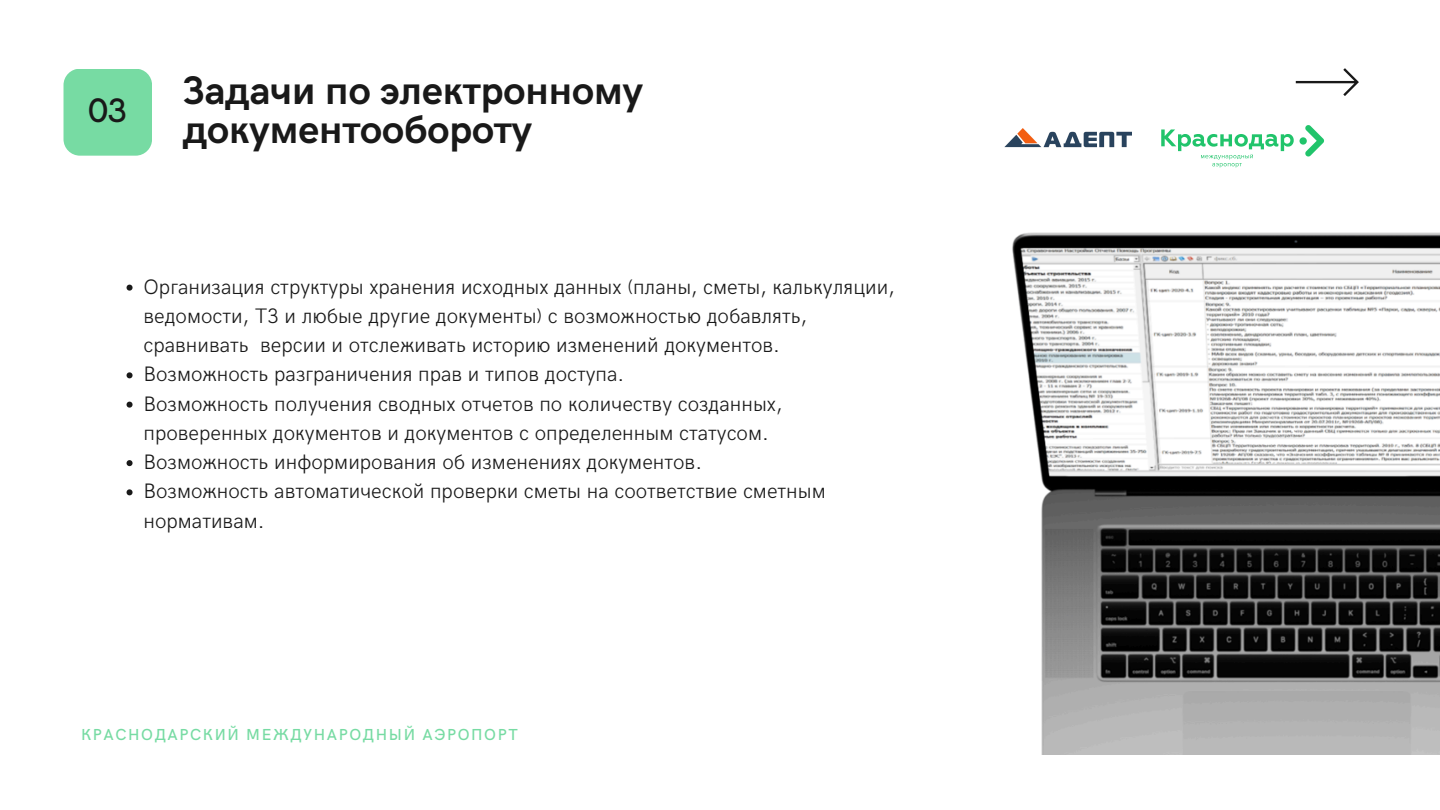
<style>
.page{position:relative;width:1440px;height:810px;background:#fff}
.page>*{position:absolute;margin:0;border:0;box-sizing:border-box;transform-origin:0 0}
.t1{font:700 40px/39.8px "HK Grotesk";color:#191919}
.t2{font:500 34px "HK Grotesk";color:#191919}
.t3{font:300 21px/29.2px "HK Grotesk";color:#191919}
.t4{font:500 16px "HK Grotesk";letter-spacing:.1em;color:#77dba3}
</style>
<div class="page">
<svg style="left:1296px;top:68px;width:63px;height:28px"></svg>
<div style="left:64px;top:69px;width:88px;height:87px;background:#77dba3;border-radius:16px"></div>
<img style="left:1012px;top:232px;width:428px;height:523px">
<svg style="left:127px;top:285px;width:6px;height:6px"></svg>
<svg style="left:127px;top:372px;width:6px;height:6px"></svg>
<svg style="left:127px;top:402px;width:6px;height:6px"></svg>
<svg style="left:127px;top:460px;width:6px;height:6px"></svg>
<svg style="left:127px;top:489px;width:6px;height:6px"></svg>
<svg style="left:1161px;top:125px;width:163px;height:43px"></svg>
<img style="left:1005px;top:128px;width:126px;height:20px">
<h1 class="t2" style="left:88px;top:91px;width:40px">03</h1>
<p class="t1" style="left:183px;top:72px;width:462px">Задачи по электронному документообороту</p>
<p class="t3" style="left:143px;top:273px;width:753px">Организация структуры хранения исходных данных (планы, сметы, калькуляции, ведомости, ТЗ и любые другие документы) с возможностью добавлять, сравнивать версии и отслеживать историю изменений документов.</p>
<p class="t3" style="left:143px;top:360px;width:482px">Возможность разграничения п рав и ти пов доступа.</p>
<p class="t3" style="left:143px;top:390px;width:640px">Возможность получения сводных отчетов по количеству созданных, п роверенных документов и документов с оп ределенны м статусом.</p>
<p class="t3" style="left:143px;top:448px;width:560px">Возможность и нформи рования об изменениях документов.</p>
<p class="t3" style="left:143px;top:477px;width:684px">Возможность автоматической п роверки сметы на соответствие сметны м нормати вам.</p>
<p class="t4" style="left:81px;top:726px;width:438px">КРАСНОДАРСКИЙ МЕЖДУНАРОДНЫЙ АЭРОПОРТ</p>
</div>
